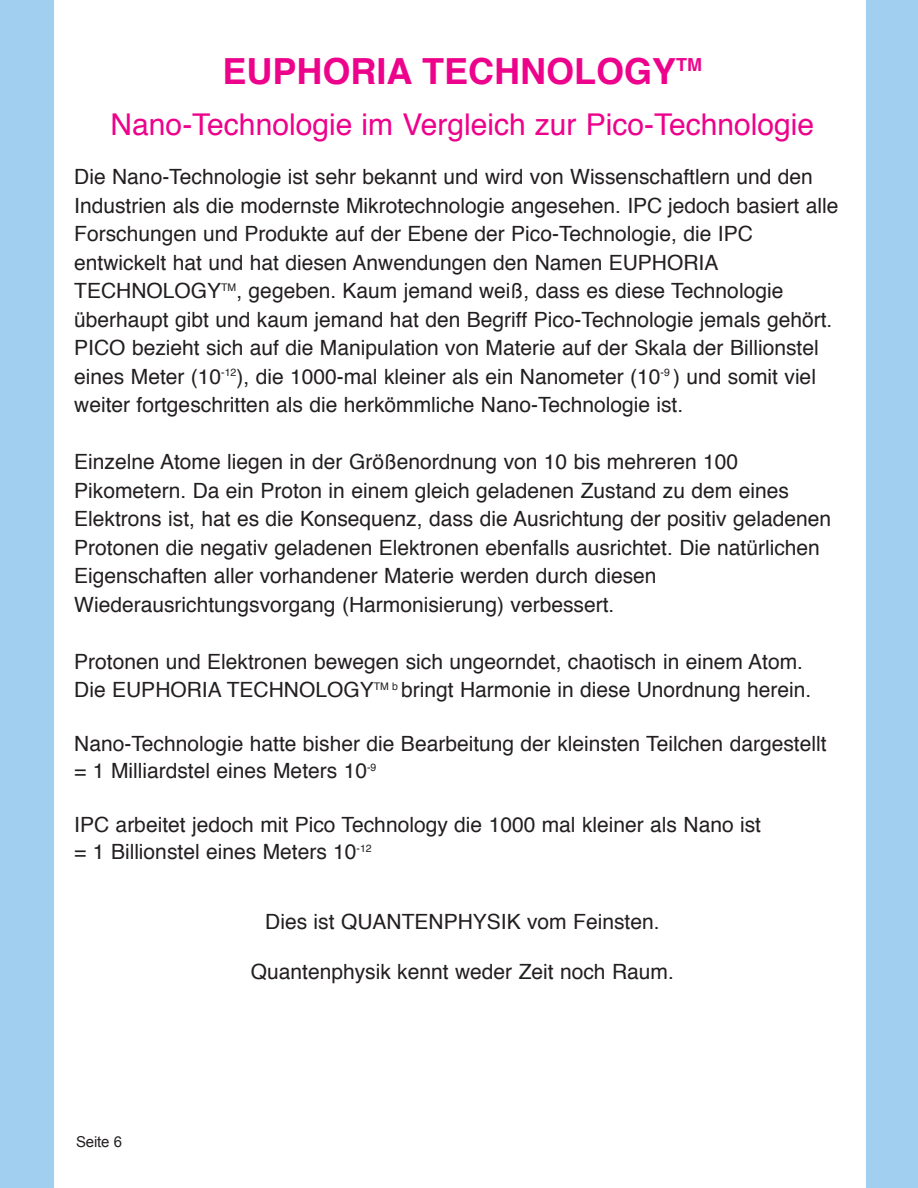
<style>
.page{position:relative;width:918px;height:1188px;background:#fff}
.page>*{position:absolute;margin:0;border:0;box-sizing:border-box;transform-origin:0 0}
.t1{font:700 36px "Helvetica";color:#ed028c}
.t2{font:30px "Helvetica";color:#ed028c}
.t3{font:21px/28.5px "Helvetica";color:#231f20}
.t4{font:15px "Arial";letter-spacing:-.01em;color:#231f20}
</style>
<div class="page">
<div style="left:866px;top:0;width:52px;height:1188px;background:#a0cfef"></div>
<div style="left:0;top:0;width:54px;height:1188px;background:#a0cfef"></div>
<h1 class="t1" style="left:223px;top:56px;width:481px">EUPHORIA TECHNOLOGY<sup>TM</sup></h1>
<h2 class="t2" style="left:111px;top:112px;width:705px">Nano-Technologie im Vergleich zur Pico-Technologie</h2>
<p class="t3" style="left:74px;top:164px;width:766px">Die Nano-Technologie ist sehr bekannt und wird von Wissenschaftlern und den Industrien als die modernste Mikrotechnologie angesehen. IPC jedoch basiert alle Forschungen und Produkte auf der Ebene der Pico-Technologie, die IPC entwickelt hat und hat diesen Anwendungen den Namen EUPHORIA TECHNOLOGY<sup>TM</sup>, gegeben. Kaum jemand weiß, dass es diese Technologie überhaupt gibt und kaum jemand hat den Begriff Pico-Technologie jemals gehört.<br>PICO bezieht sich auf die Manipulation von Materie auf der Skala der Billionstel eines Meter (10<sup>-12</sup>), die 1000-mal kleiner als ein Nanometer (10<sup>-9</sup> ) und somit viel weiter fortgeschritten als die herkömmliche Nano-Technologie ist.</p>
<p class="t3" style="left:74px;top:449px;width:758px">Einzelne Atome liegen in der Größenordnung von 10 bis mehreren 100<br>Pikometern. Da ein Proton in einem gleich geladenen Zustand zu dem eines Elektrons ist, hat es die Konsequenz, dass die Ausrichtung der positiv geladenen Protonen die negativ geladenen Elektronen ebenfalls ausrichtet. Die natürlichen Eigenschaften aller vorhandener Materie werden durch diesen Wiederausrichtungsvorgang (Harmonisierung) verbessert.</p>
<p class="t3" style="left:74px;top:649px;width:739px">Protonen und Elektronen bewegen sich ungeorndet, chaotisch in einem Atom.<br>Die EUPHORIA TECHNOLOGY<sup>TM</sup> <sup>b</sup> bringt Harmonie in diese Unordnung herein.</p>
<p class="t3" style="left:74px;top:732px;width:754px;line-height:27px">Nano-Technologie hatte bisher die Bearbeitung der kleinsten Teilchen dargestellt = 1 Milliardstel eines Meters 10<sup>-9</sup></p>
<p class="t3" style="left:74px;top:813px;width:688px;line-height:27px">IPC arbeitet jedoch mit Pico Technology die 1000 mal kleiner als Nano ist = 1 Billionstel eines Meters 10<sup>-12</sup></p>
<p class="t4" style="left:76px;top:1134px;width:48px">Seite 6</p>
<p class="t3" style="left:265px;top:909px;width:396px">Dies ist QUANTENPHYSIK vom Feinsten.</p>
<p class="t3" style="left:251px;top:960px;width:425px">Quantenphysik kennt weder Zeit noch Raum.</p>
</div>
